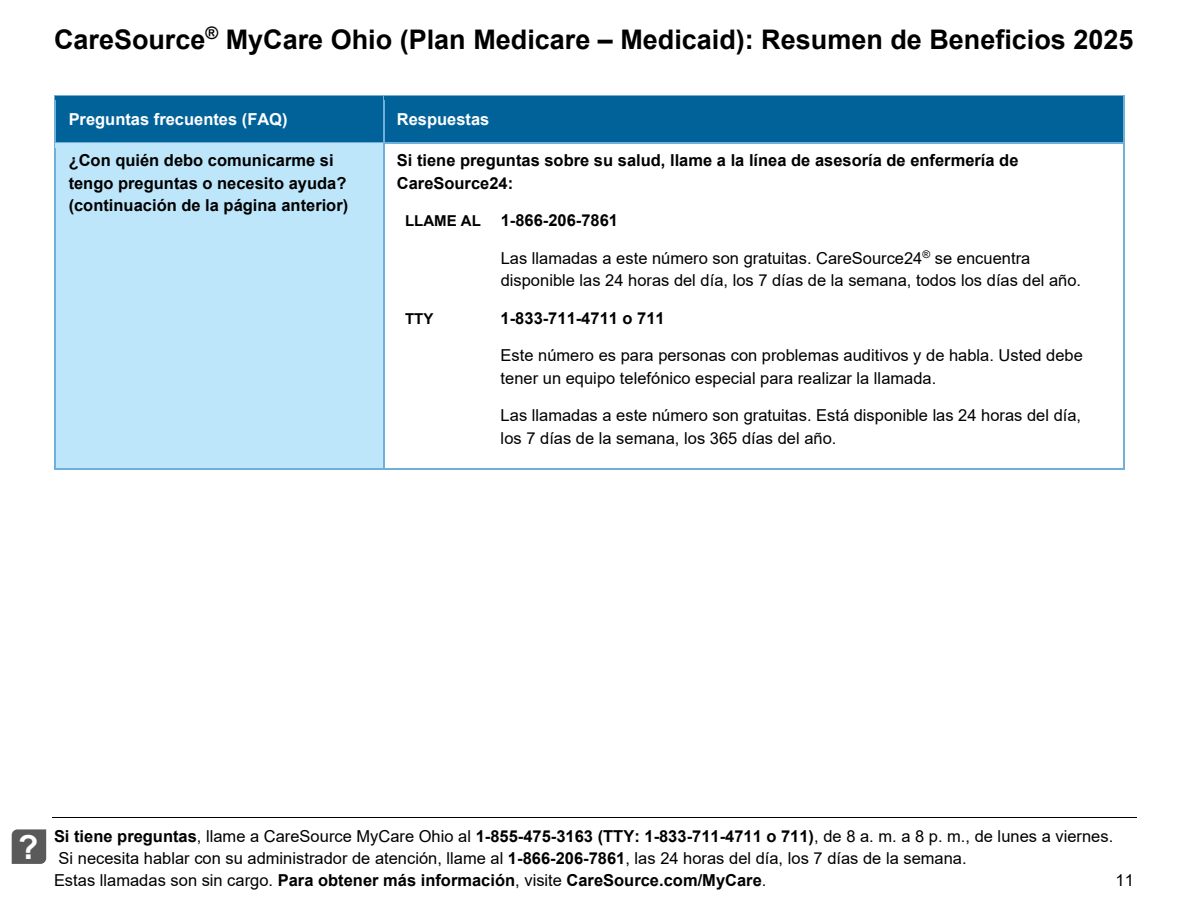
<style>
.page{position:relative;width:1188px;height:918px;background:#fff}
.page>*{position:absolute;margin:0;border:0;box-sizing:border-box;transform-origin:0 0}
.t1{font:700 33px "Arial";color:#fff}
.t2{font:700 27px "Arial";color:#000}
.t3{font:16.5px/22.5px "Arial";color:#000}
.t4{font:700 16.5px/22.5px "Arial";color:#000}
.t5{font:700 16.5px "Arial";color:#fff}
.t6{font:700 15px "Arial";color:#000}
.s1{font-weight:700}
</style>
<div class="page">
<hr style="left:52px;top:817px;width:1084px;height:1px;background:#000">
<svg style="left:12px;top:829px;width:34px;height:35px"></svg>
<img style="left:18px;top:829px;width:22px;height:33px">
<div style="left:55px;top:96px;width:328px;height:46px;background:#006299"></div>
<div style="left:384px;top:96px;width:739px;height:47px;background:#006299"></div>
<hr style="left:55px;top:95px;width:328px;height:1px;background:#70afd9">
<hr style="left:384px;top:95px;width:739px;height:1px;background:#70afd9">
<div style="left:55px;top:137px;width:329px;height:6px;background:#006299"></div>
<hr style="left:54px;top:101px;width:1px;height:42px;background:#70afd9">
<hr style="left:383px;top:101px;width:1px;height:42px;background:#70afd9">
<hr style="left:1123px;top:101px;width:1px;height:42px;background:#70afd9">
<div style="left:55px;top:144px;width:328px;height:323px;background:#bee6fa"></div>
<hr style="left:55px;top:143px;width:328px;height:1px;background:#70afd9">
<hr style="left:384px;top:143px;width:739px;height:1px;background:#70afd9">
<hr style="left:55px;top:468px;width:329px;height:1px;background:#006299">
<div style="left:55px;top:463px;width:329px;height:5px;background:#bee6fa"></div>
<hr style="left:54px;top:148px;width:1px;height:321px;background:#70afd9">
<hr style="left:55px;top:469px;width:328px;height:1px;background:#70afd9">
<hr style="left:384px;top:468px;width:740px;height:1px;background:#006299">
<hr style="left:383px;top:148px;width:1px;height:321px;background:#70afd9">
<hr style="left:384px;top:469px;width:739px;height:1px;background:#70afd9">
<hr style="left:1123px;top:148px;width:1px;height:321px;background:#70afd9">
<h2 class="t2" style="left:54px;top:20px;width:1081px">CareSource<sup>®</sup> MyCare Ohio (Plan Medicare – Medicaid): Resumen de Beneficios 2025</h2>
<p class="t5" style="left:69px;top:108px;width:220px">Preguntas frecuentes (FAQ)</p>
<p class="t5" style="left:397px;top:108px;width:94px">Respuestas</p>
<p class="t4" style="left:69px;top:149px;width:281px">¿Con quién debo comunicarme si tengo preguntas o necesito ayuda? (continuación de la página anterior)</p>
<p class="t4" style="left:397px;top:149px;width:623px">Si tiene preguntas sobre su salud, llame a la línea de asesoría de enfermería de<br>CareSource24:</p>
<p class="t6" style="left:405px;top:210px;width:77px">LLAME AL</p>
<p class="t4" style="left:501px;top:209px;width:119px">1-866-206-7861</p>
<p class="t3" style="left:501px;top:246px;width:582px">Las llamadas a este número son gratuitas. CareSource24<sup>®</sup> se encuentra disponible las 24 horas del día, los 7 días de la semana, todos los días del año.</p>
<p class="t6" style="left:405px;top:308px;width:30px">TTY</p>
<p class="t4" style="left:501px;top:307px;width:166px">1-833-711-4711 o 711</p>
<p class="t3" style="left:501px;top:344px;width:584px">Este número es para personas con problemas auditivos y de habla. Usted debe tener un equipo telefónico especial para realizar la llamada.</p>
<p class="t3" style="left:501px;top:404px;width:582px">Las llamadas a este número son gratuitas. Está disponible las 24 horas del día, los 7 días de la semana, los 365 días del año.</p>
<h1 class="t1" style="left:18px;top:825px;width:22px">?</h1>
<p class="t3" style="left:54px;top:824px;width:1061px"><span class="s1">Si tiene preguntas</span>, llame a CareSource MyCare Ohio al <span class="s1">1-855-475-3163 (TTY: 1-833-711-4711 o 711)</span>, de 8 a. m. a 8 p. m., de lunes a viernes.<br>Si necesita hablar con su administrador de atención, llame al <span class="s1">1-866-206-7861</span>, las 24 horas del día, los 7 días de la semana.<br>Estas llamadas son sin cargo. <span class="s1">Para obtener más información</span>, visite <span class="s1">CareSource.com/MyCare</span>.</p>
<p class="t3" style="left:1116px;top:869px;width:20px">11</p>
</div>
